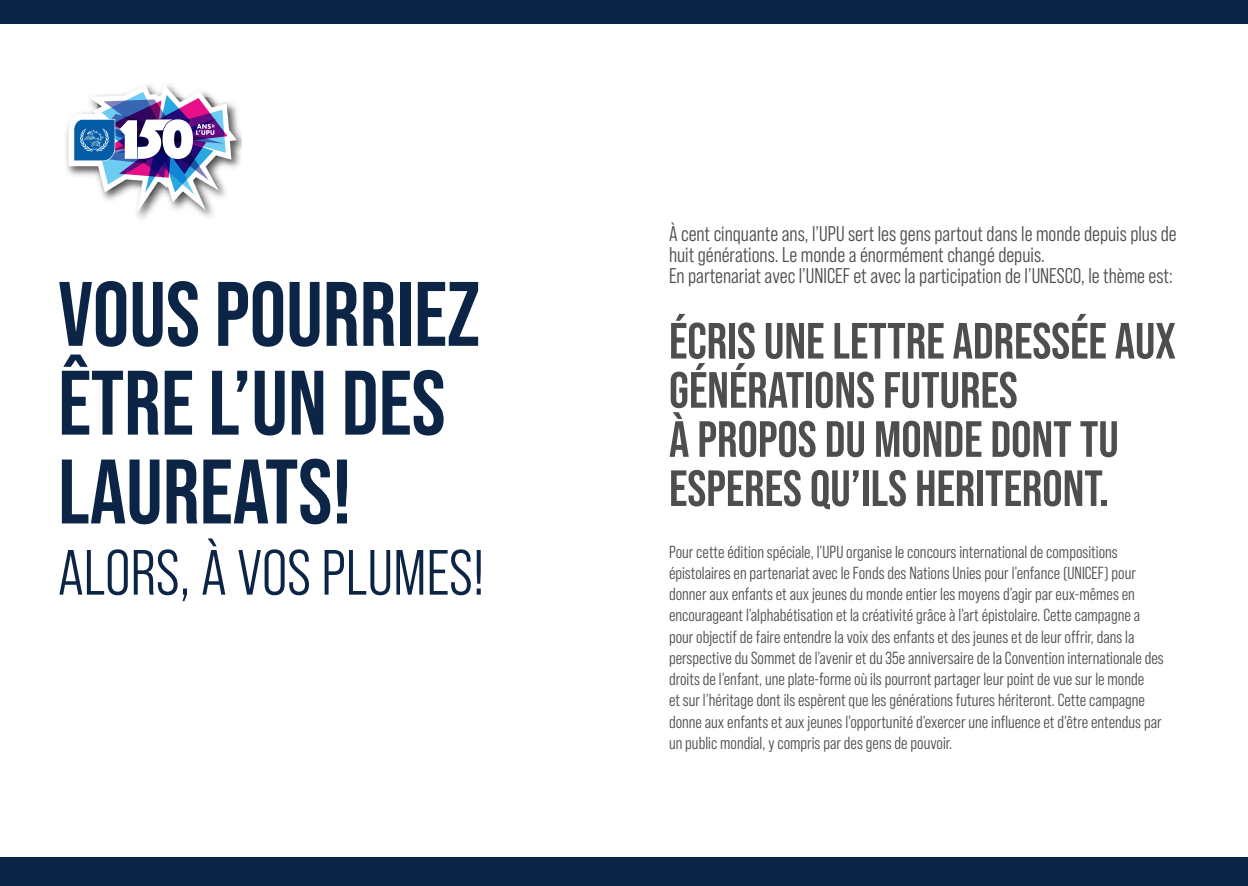
<style>
.page{position:relative;width:1248px;height:886px;background:#fff}
.page>*{position:absolute;margin:0;border:0;box-sizing:border-box;transform-origin:0 0}
.t1{font:700 91.25px/88.8px "Bebas Neue Pro";color:#0c2546}
.t2{font:63.75px "Bebas Neue Pro Middle";color:#0c2546}
.t3{font:700 50.88px/49.1px "Bebas Neue Pro";color:#4f4e4d}
.t4{font:21.25px/21.2px "Bebas Neue Pro Middle";color:#4f4e4d}
.t5{font:17.5px/21.2px "Bebas Neue Pro Middle";color:#4f4e4d}
</style>
<div class="page">
<div style="left:0;top:857px;width:1247px;height:29px;background:#0c2546"></div>
<div style="left:0;top:0;width:1247px;height:23px;background:#0c2546"></div>
<img style="left:66px;top:116px;width:175px;height:104px">
<svg style="left:68px;top:84px;width:169px;height:129px"></svg>
<h1 class="t1" style="left:58px;top:269px;width:423px">VOUS POURRIEZ<br>ÊTRE L’UN DES<br>LAUREATS!</h1>
<h2 class="t2" style="left:58px;top:537px;width:428px">ALORS, À VOS PLUMES!</h2>
<p class="t4" style="left:669px;top:223px;width:509px">À cent cinquante ans, l’UPU sert les gens partout dans le monde depuis plus de huit générations. Le monde a énormément changé depuis.<br>En partenariat avec l’UNICEF et avec la participation de l’UNESCO, le thème est:</p>
<h3 class="t3" style="left:669px;top:316px;width:508px">ÉCRIS UNE LETTRE ADRESSÉE AUX<br>GÉNÉRATIONS FUTURES<br>À PROPOS DU MONDE DONT TU<br>ESPERES QU’ILS HERITERONT.</h3>
<p class="t5" style="left:669px;top:541px;width:496px">Pour cette édition spéciale, l’UPU organise le concours international de compositions épistolaires en partenariat avec le Fonds des Nations Unies pour l’enfance (UNICEF) pour donner aux enfants et aux jeunes du monde entier les moyens d’agir par eux-mêmes en encourageant l’alphabétisation et la créativité grâce à l’art épistolaire. Cette campagne a pour objectif de faire entendre la voix des enfants et des jeunes et de leur offrir, dans la perspective du Sommet de l’avenir et du 35e anniversaire de la Convention internationale des droits de l’enfant, une plate-forme où ils pourront partager leur point de vue sur le monde<br>et sur l’héritage dont ils espèrent que les générations futures hériteront. Cette campagne donne aux enfants et aux jeunes l’opportunité d’exercer une influence et d’être entendus par un public mondial, y compris par des gens de pouvoir.</p>
</div>
